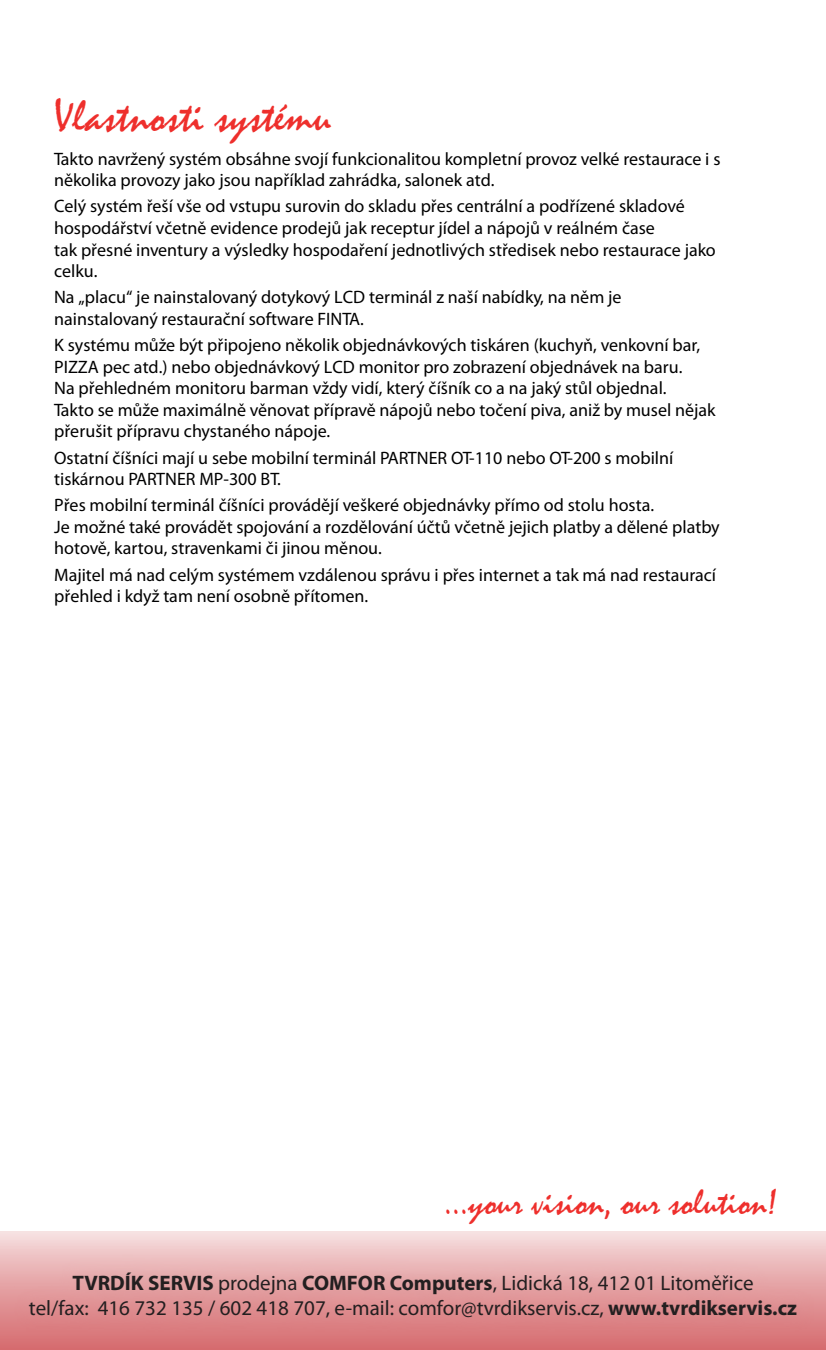
<style>
.page{position:relative;width:826px;height:1350px;background:#fff}
.page>*{position:absolute;margin:0;border:0;box-sizing:border-box;transform-origin:0 0}
.t1{font:45px "Mistral";color:#ee2f2c}
.t2{font:36px "Mistral";color:#ee2f2c}
.t3{font:21px/25.2px "Myriad Pro";color:#231f20;text-align:center}
.t4{font:18px/21.6px "Helvetica CE";color:#000001}
.s1{font-weight:700}
</style>
<div class="page">
<div style="left:0;top:1233px;width:825px;height:117px;background:linear-gradient(to bottom,#f4d9d9,#d4666a)"></div>
<h1 class="t1" style="left:54px;top:90px;width:278px">Vlastnosti systému</h1>
<p class="t4" style="left:54px;top:148px;width:667px">Takto navržený systém obsáhne svojí funkcionalitou kompletní provoz velké restaurace i s několika provozy jako jsou například zahrádka, salonek atd.</p>
<p class="t4" style="left:54px;top:195px;width:662px">Celý systém řeší vše od vstupu surovin do skladu přes centrální a podřízené skladové hospodářství včetně evidence prodejů jak receptur jídel a nápojů v reálném čase<br>tak přesné inventury a výsledky hospodaření jednotlivých středisek nebo restaurace jako celku.</p>
<p class="t4" style="left:54px;top:286px;width:568px">Na „placu“ je nainstalovaný dotykový LCD terminál z naší nabídky, na něm je nainstalovaný restaurační software FINTA.</p>
<p class="t4" style="left:54px;top:334px;width:662px">K systému může být připojeno několik objednávkových tiskáren (kuchyň, venkovní bar, PIZZA pec atd.) nebo objednávkový LCD monitor pro zobrazení objednávek na baru.<br>Na přehledném monitoru barman vždy vidí, který číšník co a na jaký stůl objednal.<br>Takto se může maximálně věnovat přípravě nápojů nebo točení piva, aniž by musel nějak přerušit přípravu chystaného nápoje.</p>
<p class="t4" style="left:54px;top:446px;width:620px">Ostatní číšníci mají u sebe mobilní terminál PARTNER OT-110 nebo OT-200 s mobilní tiskárnou PARTNER MP-300 BT.</p>
<p class="t4" style="left:54px;top:494px;width:666px">Přes mobilní terminál číšníci provádějí veškeré objednávky přímo od stolu hosta.<br>Je možné také provádět spojování a rozdělování účtů včetně jejich platby a dělené platby hotově, kartou, stravenkami či jinou měnou.</p>
<p class="t4" style="left:54px;top:563px;width:663px">Majitel má nad celým systémem vzdálenou správu i přes internet a tak má nad restaurací přehled i když tam není osobně přítomen.</p>
<h2 class="t2" style="left:444px;top:1181px;width:334px">...your vision, our solution!</h2>
<p class="t3" style="left:29px;top:1270px;width:769px"><span class="s1">TVRDÍK SERVIS</span> prodejna <span class="s1">COMFOR Computers</span>, Lidická 18, 412 01 Litoměřice<br>tel/fax: 416 732 135 / 602 418 707, e-mail: comfor@tvrdikservis.cz, <span class="s1">www.tvrdikservis.cz</span></p>
</div>
